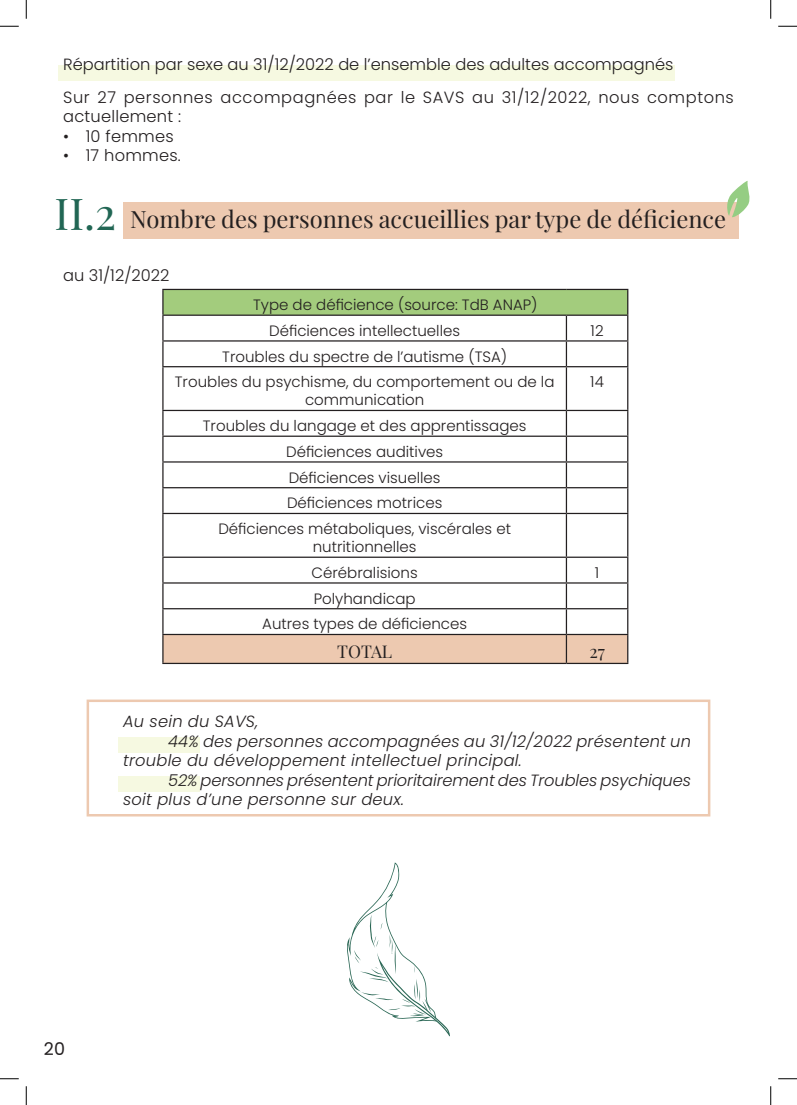
<style>
.page{position:relative;width:797px;height:1105px;background:#fff}
.page>*{position:absolute;margin:0;border:0;box-sizing:border-box;transform-origin:0 0}
.t1{font:43.75px "Playfair Display";color:#216654}
.t2{font:23.75px "Playfair Display";color:#231f20}
.t3{font:17.5px "Playfair Display";color:#231f20}
.t4{font:17.5px "Poppins";color:#231f20}
.t5{font:italic 300 16.25px/19.5px "Poppins";letter-spacing:.015em;color:#231f20}
.t6{font:300 16.25px "Poppins";letter-spacing:.015em;color:#231f20}
.t7{font:italic 300 16.25px/19.5px "Poppins";letter-spacing:-.01em;color:#231f20}
.t8{font:300 16.25px/19.5px "Poppins";letter-spacing:.035em;color:#231f20}
.t9{font:300 15px/18px "Poppins";color:#231f20;text-align:center}
</style>
<div class="page">
<div style="left:58px;top:65px;width:617px;height:15px;background:#f6f9e1"></div>
<div style="left:123px;top:202px;width:615px;height:37px;background:#edc9b0"></div>
<div style="left:163px;top:289px;width:464px;height:26px;background:#a3cc7d"></div>
<hr style="left:162px;top:289px;width:404px;height:1px;background:#231f20">
<hr style="left:566px;top:289px;width:62px;height:1px;background:#231f20">
<hr style="left:162px;top:315px;width:404px;height:1px;background:#231f20">
<hr style="left:566px;top:315px;width:62px;height:1px;background:#231f20">
<hr style="left:162px;top:340px;width:404px;height:2px;background:#231f20">
<svg style="left:162px;top:290px;width:1px;height:76px"></svg>
<hr style="left:566px;top:340px;width:62px;height:2px;background:#231f20">
<svg style="left:566px;top:316px;width:1px;height:50px"></svg>
<svg style="left:627px;top:290px;width:1px;height:76px"></svg>
<hr style="left:162px;top:366px;width:404px;height:1px;background:#231f20">
<hr style="left:162px;top:367px;width:1px;height:43px;background:#231f20">
<hr style="left:566px;top:366px;width:62px;height:1px;background:#231f20">
<hr style="left:566px;top:367px;width:1px;height:43px;background:#231f20">
<hr style="left:627px;top:367px;width:1px;height:43px;background:#231f20">
<hr style="left:162px;top:410px;width:404px;height:1px;background:#231f20">
<hr style="left:566px;top:410px;width:62px;height:1px;background:#231f20">
<hr style="left:162px;top:436px;width:404px;height:1px;background:#231f20">
<hr style="left:566px;top:436px;width:62px;height:1px;background:#231f20">
<hr style="left:162px;top:461px;width:404px;height:2px;background:#231f20">
<hr style="left:566px;top:461px;width:62px;height:2px;background:#231f20">
<hr style="left:162px;top:487px;width:404px;height:1px;background:#231f20">
<svg style="left:162px;top:411px;width:1px;height:102px"></svg>
<hr style="left:566px;top:487px;width:62px;height:1px;background:#231f20">
<svg style="left:566px;top:411px;width:1px;height:102px"></svg>
<svg style="left:627px;top:411px;width:1px;height:102px"></svg>
<hr style="left:162px;top:513px;width:404px;height:1px;background:#231f20">
<hr style="left:162px;top:514px;width:1px;height:43px;background:#231f20">
<hr style="left:566px;top:513px;width:62px;height:1px;background:#231f20">
<hr style="left:566px;top:514px;width:1px;height:43px;background:#231f20">
<hr style="left:627px;top:514px;width:1px;height:43px;background:#231f20">
<hr style="left:162px;top:557px;width:404px;height:1px;background:#231f20">
<hr style="left:566px;top:557px;width:62px;height:1px;background:#231f20">
<svg style="left:162px;top:558px;width:466px;height:105px"></svg>
<hr style="left:162px;top:663px;width:404px;height:1px;background:#231f20">
<hr style="left:566px;top:663px;width:62px;height:1px;background:#231f20">
<svg style="left:347px;top:862px;width:103px;height:174px"></svg>
<div style="left:118px;top:737px;width:82px;height:15px;background:#f6f9e1"></div>
<div style="left:118px;top:776px;width:82px;height:16px;background:#f6f9e1"></div>
<div style="left:87px;top:699px;width:623px;height:117px;border:2px solid #edc9b0"></div>
<svg style="left:727px;top:181px;width:23px;height:37px"></svg>
<svg style="left:0;top:25px;width:19px;height:2px"></svg>
<svg style="left:778px;top:25px;width:19px;height:2px"></svg>
<svg style="left:0;top:1078px;width:19px;height:1px"></svg>
<svg style="left:778px;top:1078px;width:19px;height:1px"></svg>
<svg style="left:25px;top:0;width:2px;height:19px"></svg>
<svg style="left:25px;top:1086px;width:2px;height:19px"></svg>
<svg style="left:770px;top:0;width:1px;height:19px"></svg>
<svg style="left:770px;top:1086px;width:1px;height:19px"></svg>
<p class="t6" style="left:63px;top:55px;width:612px">Répartition par sexe au 31/12/2022 de l’ensemble des adultes accompagnés</p>
<p class="t8" style="left:63px;top:88px;width:672px">Sur 27 personnes accompagnées par le SAVS au 31/12/2022, nous comptons actuellement :</p>
<p class="t6" style="left:63px;top:127px;width:112px">• 10 femmes</p>
<p class="t6" style="left:63px;top:146px;width:119px">• 17 hommes.</p>
<p class="t1" style="left:55px;top:179px;width:63px">II.2</p>
<p class="t2" style="left:130px;top:200px;width:597px">Nombre des personnes accueillies par type de déficience</p>
<p class="t6" style="left:63px;top:266px;width:108px">au 31/12/2022</p>
<p class="t9" style="left:253px;top:296px;width:286px">Type de déficience (source: TdB ANAP)</p>
<p class="t9" style="left:269px;top:322px;width:192px">Déficiences intellectuelles</p>
<p class="t9" style="left:590px;top:322px;width:14px">12</p>
<p class="t9" style="left:222px;top:347px;width:286px">Troubles du spectre de l’autisme (TSA)</p>
<p class="t9" style="left:175px;top:373px;width:381px">Troubles du psychisme, du comportement ou de la communication</p>
<p class="t9" style="left:590px;top:373px;width:15px">14</p>
<p class="t9" style="left:203px;top:417px;width:325px">Troubles du langage et des apprentissages</p>
<p class="t9" style="left:286px;top:443px;width:159px">Déficiences auditives</p>
<p class="t9" style="left:289px;top:468px;width:153px">Déficiences visuelles</p>
<p class="t9" style="left:287px;top:494px;width:157px">Déficiences motrices</p>
<p class="t9" style="left:218px;top:520px;width:294px">Déficiences métaboliques, viscérales et nutritionnelles</p>
<p class="t9" style="left:311px;top:564px;width:108px">Cérébralisions</p>
<p class="t9" style="left:595px;top:564px;width:6px">1</p>
<p class="t9" style="left:314px;top:589px;width:103px">Polyhandicap</p>
<p class="t9" style="left:262px;top:615px;width:206px">Autres types de déficiences</p>
<p class="t3" style="left:337px;top:638px;width:56px">TOTAL</p>
<p class="t3" style="left:589px;top:638px;width:17px">27</p>
<p class="t5" style="left:123px;top:712px;width:137px">Au sein du SAVS,</p>
<p class="t5" style="left:123px;top:731px;width:569px;text-indent:45px">44% des personnes accompagnées au 31/12/2022 présentent un trouble du développement intellectuel principal.</p>
<p class="t7" style="left:123px;top:770px;width:569px;text-indent:45px">52% personnes présentent prioritairement des Troubles psychiques soit plus d’une personne sur deux.</p>
<p class="t4" style="left:44px;top:1038px;width:23px">20</p>
</div>
